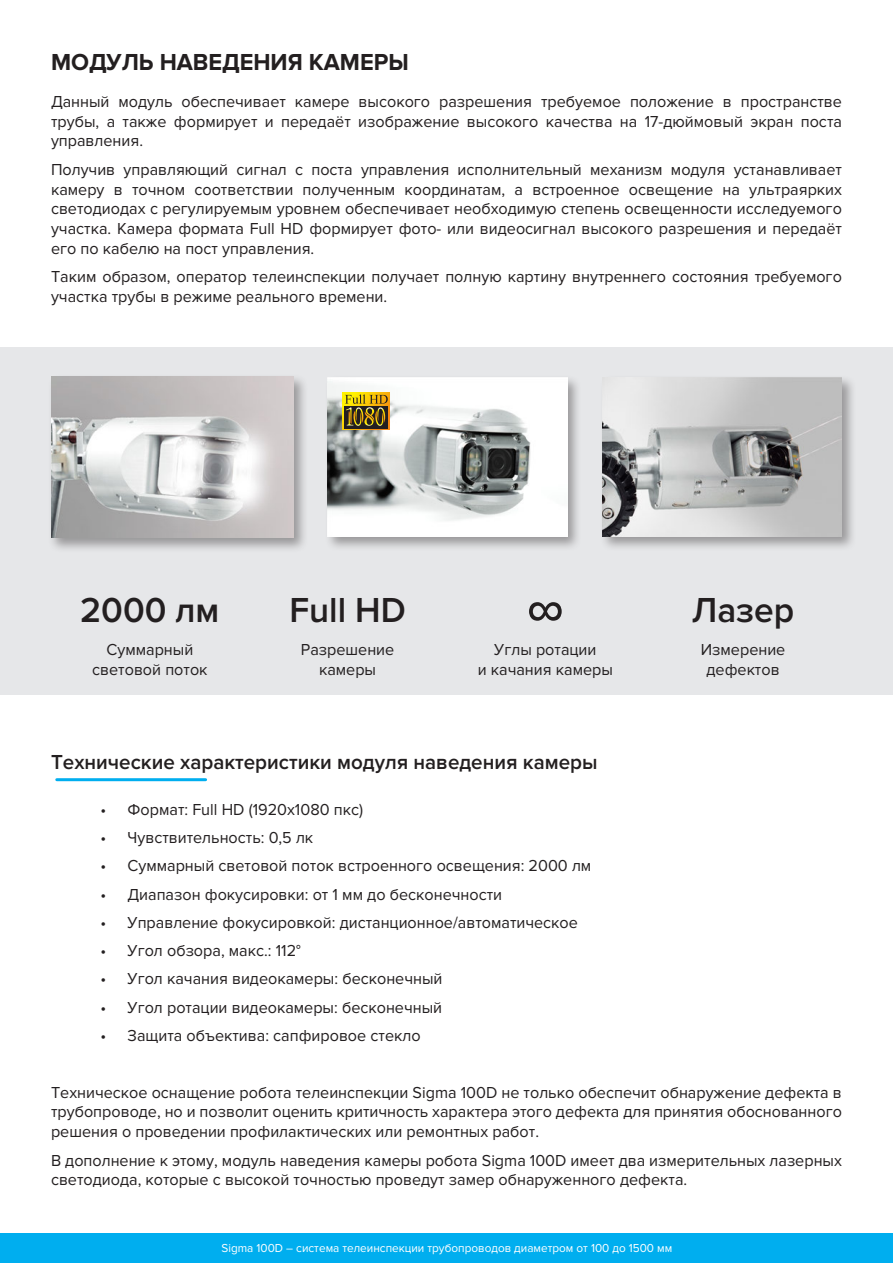
<style>
.page{position:relative;width:893px;height:1263px;background:#fff}
.page>*{position:absolute;margin:0;border:0;box-sizing:border-box;transform-origin:0 0}
.t1{font:600 54px "Proxima Nova";color:#231f20}
.t2{font:600 36px "Proxima Nova";color:#231f20}
.t3{font:700 24px "Proxima Nova";color:#231f20}
.t4{font:600 21px "Proxima Nova";color:#231f20}
.t5{font:16.5px/19.8px "Proxima Nova";color:#231f20;text-align:center}
.t6{font:12px "Proxima Nova";color:#fff}
</style>
<div class="page">
<div style="left:0;top:347px;width:893px;height:348px;background:#e6e7e9"></div>
<div style="left:0;top:1233px;width:893px;height:30px;background:#00aeef"></div>
<hr style="left:57px;top:778px;width:149px;height:3px;background:#00aeef">
<div style="left:48px;top:373px;width:261px;height:180px;background:#231f20;opacity:.4"></div>
<img style="left:51px;top:376px;width:243px;height:162px">
<div style="left:324px;top:374px;width:258px;height:178px;background:#231f20;opacity:.4"></div>
<img style="left:327px;top:377px;width:240px;height:160px">
<div style="left:599px;top:374px;width:258px;height:178px;background:#231f20;opacity:.4"></div>
<img style="left:602px;top:377px;width:240px;height:160px">
<svg style="left:343px;top:392px;width:46px;height:37px"></svg>
<div style="left:344px;top:406px;width:44px;height:22px;background:#231f20"></div>
<svg style="left:345px;top:394px;width:43px;height:32px"></svg>
<p class="t3" style="left:51px;top:48px;width:359px">МОДУЛЬ НАВЕДЕНИЯ КАМЕРЫ</p>
<p class="t5" style="left:51px;top:92px;width:792px;text-align:justify">Данный модуль обеспечивает камере высокого разрешения требуемое положение в пространстве трубы, а также формирует и передаёт изображение высокого качества на 17-дюймовый экран поста управления.</p>
<p class="t5" style="left:51px;top:160px;width:792px;text-align:justify">Получив управляющий сигнал с поста управления исполнительный механизм модуля устанавливает камеру в точном соответствии полученным координатам, а встроенное освещение на ультраярких светодиодах с регулируемым уровнем обеспечивает необходимую степень освещенности исследуемого участка. Камера формата Full HD формирует фото- или видеосигнал высокого разрешения и передаёт его по кабелю на пост управления.</p>
<p class="t5" style="left:51px;top:267px;width:792px;text-align:left">Таким образом, оператор телеинспекции получает полную картину внутреннего состояния требуемого участка трубы в режиме реального времени.</p>
<p class="t2" style="left:80px;top:589px;width:141px">2000 лм</p>
<p class="t2" style="left:289px;top:589px;width:118px">Full HD</p>
<p class="t1" style="left:527px;top:580px;width:37px">∞</p>
<p class="t2" style="left:692px;top:589px;width:104px">Лазер</p>
<p class="t5" style="left:92px;top:640px;width:117px">Суммарный световой поток</p>
<p class="t5" style="left:301px;top:640px;width:95px">Разрешение камеры</p>
<p class="t5" style="left:478px;top:640px;width:137px">Углы ротации<br>и качания камеры</p>
<p class="t5" style="left:701px;top:640px;width:86px">Измерение дефектов</p>
<p class="t4" style="left:51px;top:750px;width:548px">Технические характеристики модуля наведения камеры</p>
<p class="t5" style="left:101px;top:799px;width:264px">• Формат: Full HD (1920х1080 пкс)</p>
<p class="t5" style="left:101px;top:828px;width:214px">• Чувствительность: 0,5 лк</p>
<p class="t5" style="left:101px;top:856px;width:492px">• Суммарный световой поток встроенного освещения: 2000 лм</p>
<p class="t5" style="left:101px;top:884px;width:403px">• Диапазон фокусировки: от 1 мм до бесконечности</p>
<p class="t5" style="left:101px;top:913px;width:479px">• Управление фокусировкой: дистанционное/автоматическое</p>
<p class="t5" style="left:101px;top:941px;width:202px">• Угол обзора, макс.: 112°</p>
<p class="t5" style="left:101px;top:969px;width:343px">• Угол качания видеокамеры: бесконечный</p>
<p class="t5" style="left:101px;top:997px;width:343px">• Угол ротации видеокамеры: бесконечный</p>
<p class="t5" style="left:101px;top:1026px;width:322px">• Защита объектива: сапфировое стекло</p>
<p class="t5" style="left:51px;top:1082px;width:792px;text-align:justify">Техническое оснащение робота телеинспекции Sigma 100D не только обеспечит обнаружение дефекта в трубопроводе, но и позволит оценить критичность характера этого дефекта для принятия обоснованного решения о проведении профилактических или ремонтных работ.</p>
<p class="t5" style="left:51px;top:1150px;width:792px;text-align:left">В дополнение к этому, модуль наведения камеры робота Sigma 100D имеет два измерительных лазерных светодиода, которые с высокой точностью проведут замер обнаруженного дефекта.</p>
<p class="t6" style="left:221px;top:1241px;width:452px">Sigma 100D – система телеинспекции трубопроводов диаметром от 100 до 1500 мм</p>
</div>
